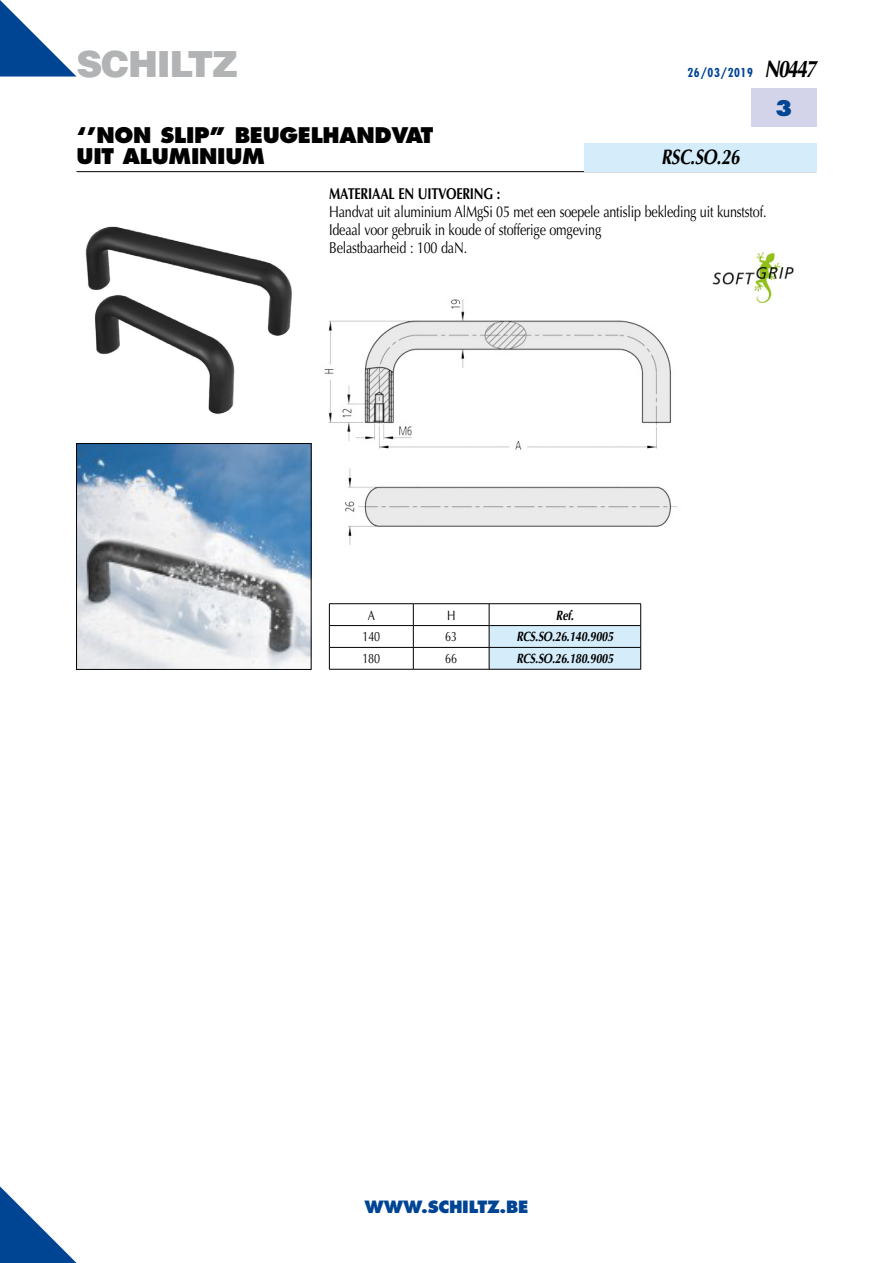
<style>
.page{position:relative;width:893px;height:1263px;background:#fff}
.page>*{position:absolute;margin:0;border:0;box-sizing:border-box;transform-origin:0 0}
.t1{font:900 36px "Helvetica";letter-spacing:-.035em;color:#b1b3b4}
.t2{font:800 21px/21px "Futura";letter-spacing:-.015em;color:#000}
.t3{font:italic 700 21px "Optima";letter-spacing:-.015em;color:#000;scale:.8 1}
.t4{font:800 21px "Futura";color:#004494}
.t5{font:800 16.5px "Futura";letter-spacing:-.015em;color:#004494}
.t6{font:15.75px/18px "Optima";letter-spacing:-.015em;color:#000;scale:.8 1}
.t7{font:700 15.75px "Optima";letter-spacing:-.015em;color:#000;scale:.8 1}
.t8{font:italic 700 13.5px "Optima";letter-spacing:-.015em;color:#000;scale:.8 1}
.t9{font:13.5px "Optima";letter-spacing:-.015em;color:#000;scale:.8 1}
.t10{font:700 condensed 12px "Futura";letter-spacing:.05em;color:#004494}
.s1{font-family:"Optima";font-style:italic;font-stretch:normal;font-size:24px;color:#000}
</style>
<div class="page">
<svg style="left:0;top:1186px;width:77px;height:77px"></svg>
<hr style="left:77px;top:171px;width:739px;height:1px;background:#000">
<div style="left:751px;top:89px;width:65px;height:38px;background:#d3d4e9"></div>
<svg style="left:0;top:0;width:77px;height:77px"></svg>
<div style="left:584px;top:143px;width:232px;height:28px;background:#d5edfa"></div>
<img style="left:324px;top:299px;width:354px;height:246px">
<img style="left:85px;top:226px;width:207px;height:189px">
<img style="left:78px;top:445px;width:231px;height:223px">
<div style="left:76px;top:443px;width:235px;height:227px;border:1px solid #000"></div>
<hr style="left:329px;top:603px;width:84px;height:1px;background:#000">
<hr style="left:413px;top:603px;width:76px;height:1px;background:#000">
<hr style="left:489px;top:603px;width:152px;height:1px;background:#000">
<hr style="left:329px;top:669px;width:84px;height:1px;background:#000">
<hr style="left:413px;top:669px;width:76px;height:1px;background:#000">
<svg style="left:329px;top:604px;width:312px;height:65px"></svg>
<hr style="left:489px;top:669px;width:152px;height:1px;background:#000">
<img style="left:712px;top:252px;width:82px;height:51px">
<h1 class="t1" style="left:77px;top:40px;width:163px">SCHILTZ</h1>
<p class="t10" style="left:687px;top:65px;width:130px">26/03/2019 <span class="s1">N0447</span></p>
<h2 class="t4" style="left:775px;top:95px;width:19px">3</h2>
<h2 class="t2" style="left:77px;top:124px;width:358px">‘’NON SLIP’’ BEUGELHANDVAT<br>UIT ALUMINIUM</h2>
<p class="t7" style="left:329px;top:184px;width:215px">MATERIAAL EN UITVOERING :</p>
<p class="t6" style="left:329px;top:202px;width:548px">Handvat uit aluminium AlMgSi 05 met een soepele antislip bekleding uit kunststof.<br>Ideaal voor gebruik in koude of stofferige omgeving<br>Belastbaarheid : 100 daN.</p>
<h2 class="t3" style="left:661px;top:145px;width:99px">RSC.SO.26</h2>
<p class="t9" style="left:368px;top:607px;width:11px">A</p>
<p class="t9" style="left:447px;top:607px;width:12px">H</p>
<p class="t8" style="left:556px;top:607px;width:24px">Ref.</p>
<p class="t9" style="left:362px;top:629px;width:24px">140</p>
<p class="t9" style="left:445px;top:629px;width:16px">63</p>
<p class="t8" style="left:516px;top:629px;width:123px">RCS.SO.26.140.9005</p>
<p class="t9" style="left:362px;top:651px;width:24px">180</p>
<p class="t9" style="left:445px;top:651px;width:16px">66</p>
<p class="t8" style="left:516px;top:651px;width:123px">RCS.SO.26.180.9005</p>
<p class="t5" style="left:365px;top:1197px;width:165px">WWW.SCHILTZ.BE</p>
</div>
